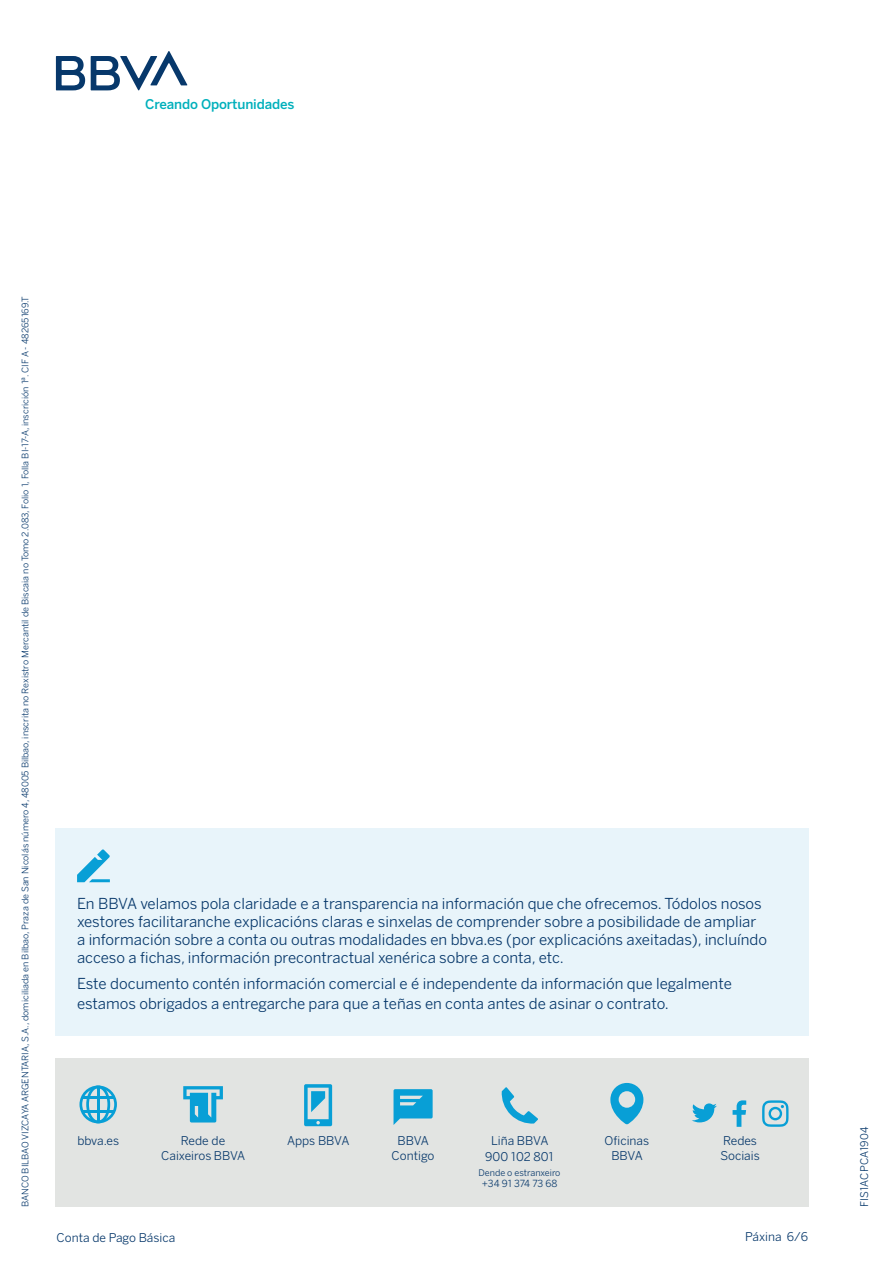
<style>
.page{position:relative;width:893px;height:1263px;background:#fff}
.page>*{position:absolute;margin:0;border:0;box-sizing:border-box;transform-origin:0 0}
.Texto_comun{font:15px/18px "Benton Sans BBVA";color:#07386b}
.t1{font:500 13.35px "Benton Sans BBVA";letter-spacing:-.01em;color:#00b0bc}
.t2{font:12px/15.1px "Benton Sans BBVA";color:#07386b;text-align:center}
.t3{font:10.5px "Benton Sans BBVA";letter-spacing:.01em;color:#07386b}
.t4{font:9.75px "Benton Sans BBVA";letter-spacing:-.01em;color:#07386b}
.t5{font:9px "Benton Sans BBVA";color:#07386b}
</style>
<div class="page">
<svg style="left:56px;top:56px;width:29px;height:34px"></svg>
<svg style="left:91px;top:51px;width:96px;height:40px"></svg>
<div style="left:56px;top:828px;width:753px;height:208px;background:#e8f4fa"></div>
<svg style="left:77px;top:849px;width:33px;height:33px"></svg>
<div style="left:55px;top:1058px;width:754px;height:149px;background:#e2e4e2"></div>
<svg style="left:304px;top:1084px;width:28px;height:42px"></svg>
<svg style="left:183px;top:1086px;width:40px;height:36px"></svg>
<svg style="left:393px;top:1089px;width:40px;height:36px"></svg>
<svg style="left:610px;top:1083px;width:33px;height:41px"></svg>
<svg style="left:79px;top:1085px;width:38px;height:38px"></svg>
<hr style="left:82px;top:1096px;width:32px;height:3px;background:#089fd6">
<hr style="left:82px;top:1110px;width:32px;height:2px;background:#089fd6">
<hr style="left:97px;top:1087px;width:3px;height:35px;background:#089fd6">
<svg style="left:501px;top:1087px;width:37px;height:37px"></svg>
<svg style="left:692px;top:1103px;width:25px;height:19px"></svg>
<svg style="left:733px;top:1100px;width:13px;height:27px"></svg>
<svg style="left:762px;top:1100px;width:26px;height:27px"></svg>
<p class="t1" style="left:145px;top:96px;width:151px">Creando Oportunidades</p>
<p class="t5" style="left:20px;top:1207px;width:912px;rotate:-90deg">BANCO BILBAO VIZCAYA ARGENTARIA, S.A., domiciliada en Bilbao, Praza de San Nicolás número 4, 48005 Bilbao, inscrita no Rexistro Mercantil de Biscaia no Tomo 2.083, Folio 1, Folla BI-17-A, inscrición 1ª. CIF A - 48265169.T</p>
<p class="Texto_comun" style="left:77px;top:894px;width:692px">En BBVA velamos pola claridade e a transparencia na información que che ofrecemos. Tódolos nosos xestores facilitaranche explicacións claras e sinxelas de comprender sobre a posibilidade de ampliar a información sobre a conta ou outras modalidades en bbva.es (por explicacións axeitadas), incluíndo acceso a fichas, información precontractual xenérica sobre a conta, etc.</p>
<p class="Texto_comun" style="left:77px;top:974px;width:656px;line-height:19.5px">Este documento contén información comercial e é independente da información que legalmente estamos obrigados a entregarche para que a teñas en conta antes de asinar o contrato.</p>
<p class="t2" style="left:392px;top:1133px;width:44px">BBVA<br>Contigo</p>
<p class="t2" style="left:605px;top:1133px;width:46px">Oficinas<br>BBVA</p>
<p class="t2" style="left:181px;top:1133px;width:46px">Rede de</p>
<p class="t2" style="left:287px;top:1133px;width:64px">Apps BBVA</p>
<p class="t2" style="left:161px;top:1148px;width:86px">Caixeiros BBVA</p>
<p class="t2" style="left:77px;top:1133px;width:43px">bbva.es</p>
<p class="t2" style="left:491px;top:1133px;width:59px">Liña BBVA</p>
<p class="t2" style="left:485px;top:1148px;width:70px">900 102 801</p>
<p class="t5" style="left:479px;top:1167px;width:83px">Dende o estranxeiro</p>
<p class="t4" style="left:482px;top:1178px;width:77px">+34 91 374 73 68</p>
<p class="t2" style="left:720px;top:1133px;width:41px;text-align:left">Redes<br>Sociais</p>
<p class="t2" style="left:57px;top:1230px;width:120px">Conta de Pago Básica</p>
<p class="t2" style="left:745px;top:1229px;width:65px">Páxina 6/6</p>
<p class="t3" style="left:858px;top:1207px;width:82px;rotate:-90deg">FIS1ACPCA1904</p>
</div>
